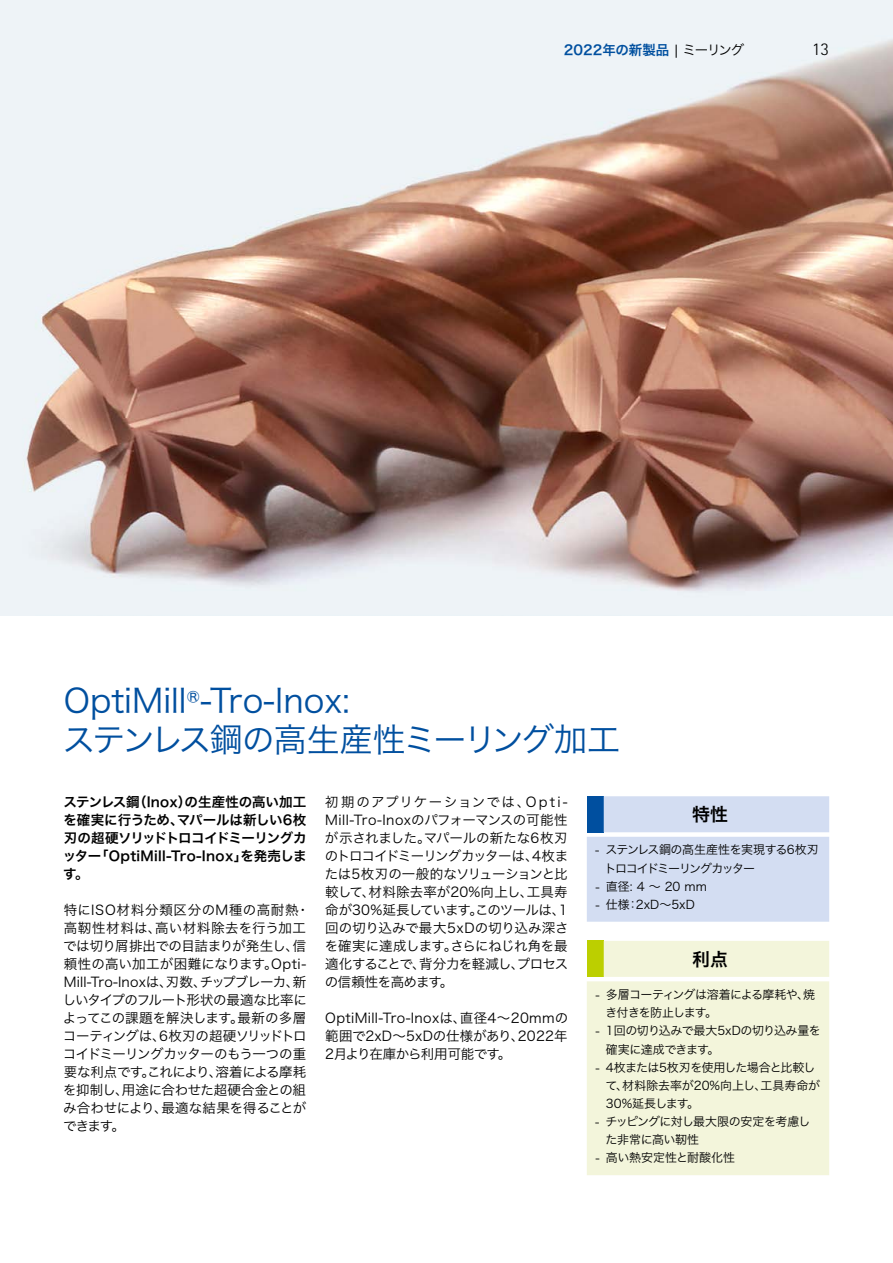
<style>
.page{position:relative;width:893px;height:1263px;background:#fff}
.page>*{position:absolute;margin:0;border:0;box-sizing:border-box;transform-origin:0 0}
.t1{font:33px/39px "Hira Kaku Pro W3";color:#004f9f}
.t2{font:18px "Hira Kaku Pro W6";color:#000}
.t3{font:300 18px "Rotis Sans Serif W1 G";color:#000}
.t4{font:13.5px/18px "Hira Kaku Pro W3";letter-spacing:-.015em;color:#000;text-align:justify}
.t5{font:13.5px/18px "Hira Kaku Pro W6";letter-spacing:-.025em;color:#000;text-align:justify}
.t6{font:13.5px "Hira Kaku Pro W6";color:#004f9f}
.t7{font:12px/18.1px "Hira Kaku Pro W3";letter-spacing:-.035em;color:#000}
.t8{font:12px/18.1px "Hira Kaku Pro W3";letter-spacing:-.08em;color:#000}
.t9{font:12px/18.1px "Hira Kaku Pro W3";letter-spacing:-.055em;color:#000}
.t10{font:12px "Hira Kaku Pro W3";color:#000}
.s1{font-family:"Hira Kaku Pro W3";color:#000}
.s2{font-family:"Rotis Sans Serif W1 G"}
</style>
<div class="page">
<img style="left:0;top:0;width:893px;height:615px">
<div style="left:587px;top:941px;width:242px;height:234px;background:#f3f5db"></div>
<svg style="left:587px;top:796px;width:242px;height:126px;background:#d0dbf0"></svg>
<p class="t6" style="left:564px;top:38px;width:182px">2022年の新製品 <span class="s1">| ミーリング</span></p>
<h2 class="t3" style="left:812px;top:39px;width:19px">13</h2>
<h1 class="t1" style="left:62px;top:679px;width:559px">OptiMill<sup>®</sup>-Tro-Inox:<br>ステンレス鋼の高生産性ミーリング加工</h1>
<p class="t5" style="left:63px;top:792px;width:245px">ステンレス鋼（Inox）の生産性の高い加工を確実に行うため、マパールは新しい6枚刃の超硬ソリッドトロコイドミーリングカッター「OptiMill-Tro-Inox」を発売します。</p>
<p class="t4" style="left:63px;top:900px;width:248px;text-align:left">特にISO材料分類区分のM種の高耐熱・高靭性材料は、高い材料除去を行う加工では切り屑排出での目詰まりが発生し、信頼性の高い加工が困難になります。Opti-<br>Mill-Tro-Inoxは、刃数、チップブレーカ、新しいタイプのフルート形状の最適な比率によってこの課題を解決します。最新の多層コーティングは、6枚刃の超硬ソリッドトロコイドミーリングカッターのもう一つの重要な利点です。これにより、溶着による摩耗を抑制し、用途に合わせた超硬合金との組み合わせにより、最適な結果を得ることができます。</p>
<p class="t4" style="left:325px;top:791px;width:245px">初期のアプリケーションでは、Opti-Mill-Tro-Inoxのパフォーマンスの可能性が示されました。マパールの新たな6枚刃のトロコイドミーリングカッターは、4枚または5枚刃の一般的なソリューションと比較して、材料除去率が20%向上し、工具寿命が30%延長しています。このツールは、1回の切り込みで最大5xDの切り込み深さを確実に達成します。さらにねじれ角を最適化することで、背分力を軽減し、プロセスの信頼性を高めます。</p>
<p class="t4" style="left:325px;top:1007px;width:244px">OptiMill-Tro-Inoxは、直径4～20mmの範囲で2xD～5xDの仕様があり、2022年2月より在庫から利用可能です。</p>
<h2 class="t2" style="left:692px;top:798px;width:37px">特性</h2>
<p class="t8" style="left:605px;top:840px;width:216px;text-indent:-10px"><span class="s2">-</span> ステンレス鋼の高生産性を実現する6枚刃トロコイドミーリングカッター</p>
<p class="t7" style="left:595px;top:876px;width:113px"><span class="s2">-</span> 直径:4～20mm</p>
<p class="t7" style="left:595px;top:894px;width:101px"><span class="s2">-</span> 仕様：2xD～5xD</p>
<h2 class="t2" style="left:692px;top:943px;width:37px">利点</h2>
<p class="t9" style="left:605px;top:985px;width:211px;text-indent:-10px"><span class="s2">-</span> 多層コーティングは溶着による摩耗や、焼き付きを防止します。</p>
<p class="t7" style="left:606px;top:1021px;width:216px;text-indent:-11px"><span class="s2">-</span> 1回の切り込みで最大5xDの切り込み量を確実に達成できます。</p>
<p class="t7" style="left:605px;top:1057px;width:216px;text-indent:-10px"><span class="s2">-</span> 4枚または5枚刃を使用した場合と比較して、材料除去率が20%向上し、工具寿命が<br>30%延長します。</p>
<p class="t7" style="left:605px;top:1112px;width:206px;text-indent:-11px"><span class="s2">-</span> チッピングに対し最大限の安定を考慮した非常に高い靭性</p>
<p class="t10" style="left:595px;top:1147px;width:141px"><span class="s2">-</span> 高い熱安定性と耐酸化性</p>
</div>
